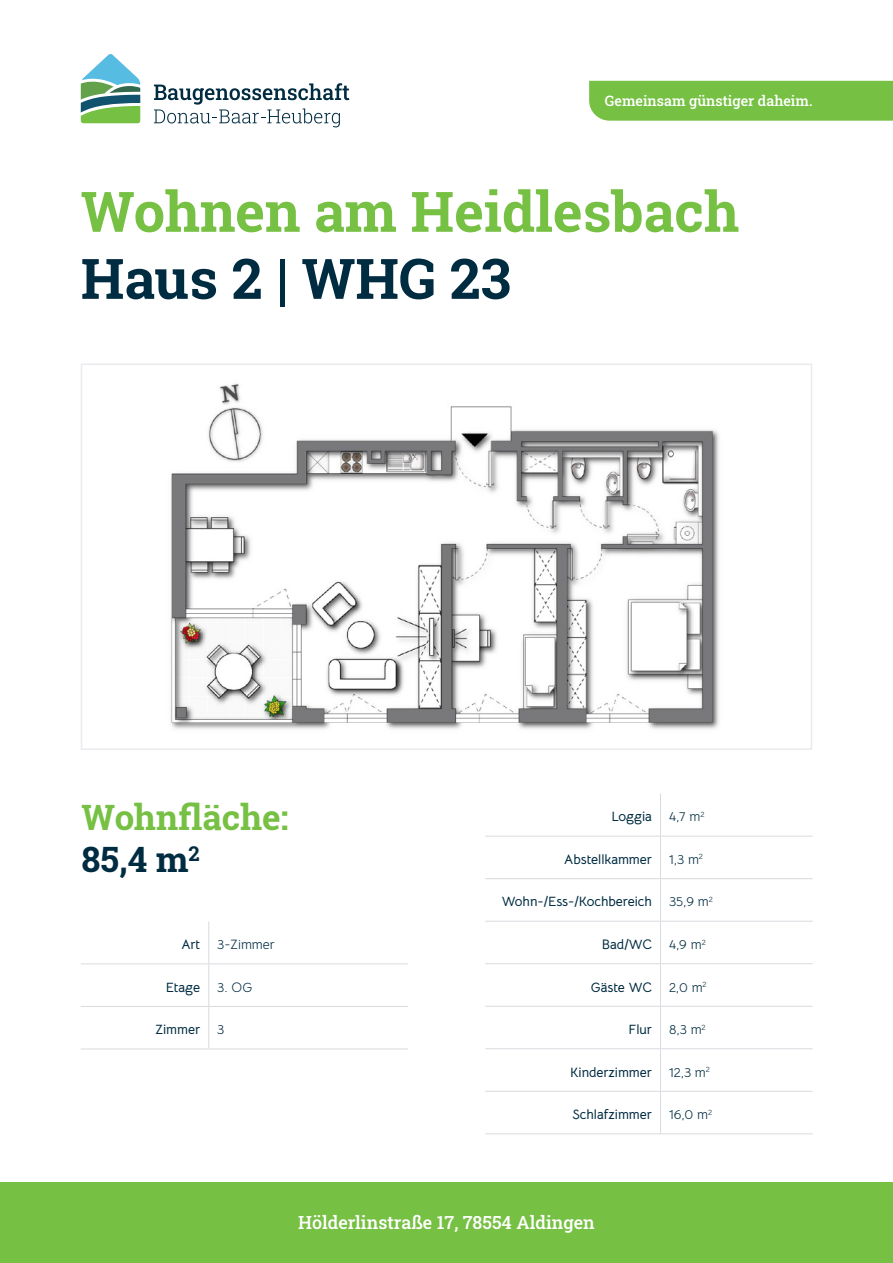
<style>
.page{position:relative;width:893px;height:1263px;background:#fff}
.page>*{position:absolute;margin:0;border:0;box-sizing:border-box;transform-origin:0 0}
.t1{font:700 55.8px "Roboto Slab";color:#76c043}
.t2{font:700 55.8px "Roboto Slab";color:#002c41}
.t3{font:700 34.95px "Roboto Slab";color:#76c043}
.t4{font:700 34.95px "Roboto Slab";color:#002c41}
.t5{font:500 18px "Roboto Slab";color:#fff}
.t6{font:500 14.4px "Roboto Slab";color:#fff}
.t7{font:700 13.5px "Bellota Text";color:#002c41}
.t8{font:13.5px "Bellota Text";color:#002c41}
</style>
<div class="page">
<svg style="left:81px;top:54px;width:59px;height:69px"></svg>
<svg style="left:154px;top:83px;width:195px;height:44px"></svg>
<img style="left:171px;top:383px;width:548px;height:346px">
<div style="left:81px;top:364px;width:731px;height:386px;border:2px solid #e9ebee"></div>
<hr style="left:660px;top:794px;width:1px;height:42px;background:#d8dade">
<hr style="left:660px;top:836px;width:1px;height:42px;background:#d8dade">
<hr style="left:660px;top:879px;width:1px;height:42px;background:#d8dade">
<hr style="left:485px;top:921px;width:175px;height:1px;background:#d8dade">
<hr style="left:660px;top:921px;width:153px;height:1px;background:#d8dade">
<hr style="left:660px;top:921px;width:1px;height:42px;background:#d8dade">
<hr style="left:485px;top:963px;width:175px;height:1px;background:#d8dade">
<hr style="left:660px;top:963px;width:153px;height:1px;background:#d8dade">
<hr style="left:660px;top:964px;width:1px;height:42px;background:#d8dade">
<hr style="left:485px;top:1006px;width:175px;height:1px;background:#d8dade">
<hr style="left:660px;top:1006px;width:153px;height:1px;background:#d8dade">
<hr style="left:660px;top:1007px;width:1px;height:41px;background:#d8dade">
<hr style="left:485px;top:1048px;width:175px;height:1px;background:#d8dade">
<hr style="left:660px;top:1048px;width:153px;height:1px;background:#d8dade">
<hr style="left:660px;top:1049px;width:1px;height:42px;background:#d8dade">
<hr style="left:485px;top:1091px;width:175px;height:1px;background:#d8dade">
<hr style="left:660px;top:1091px;width:153px;height:1px;background:#d8dade">
<hr style="left:660px;top:1092px;width:1px;height:41px;background:#d8dade">
<hr style="left:485px;top:1133px;width:175px;height:1px;background:#d8dade">
<hr style="left:660px;top:1133px;width:153px;height:1px;background:#d8dade">
<hr style="left:485px;top:836px;width:175px;height:1px;background:#d8dade">
<hr style="left:660px;top:836px;width:153px;height:1px;background:#d8dade">
<hr style="left:485px;top:878px;width:175px;height:1px;background:#d8dade">
<hr style="left:660px;top:878px;width:153px;height:1px;background:#d8dade">
<hr style="left:208px;top:921px;width:1px;height:42px;background:#d8dade">
<hr style="left:208px;top:964px;width:1px;height:42px;background:#d8dade">
<hr style="left:208px;top:1007px;width:1px;height:41px;background:#d8dade">
<hr style="left:81px;top:1048px;width:128px;height:1px;background:#d8dade">
<hr style="left:209px;top:1048px;width:199px;height:1px;background:#d8dade">
<hr style="left:81px;top:963px;width:128px;height:1px;background:#d8dade">
<hr style="left:209px;top:963px;width:199px;height:1px;background:#d8dade">
<hr style="left:81px;top:1006px;width:128px;height:1px;background:#d8dade">
<hr style="left:209px;top:1006px;width:199px;height:1px;background:#d8dade">
<div style="left:589px;top:81px;width:304px;height:40px;background:#76c043"></div>
<div style="left:0;top:1182px;width:893px;height:81px;background:#76c043"></div>
<p class="t6" style="left:605px;top:91px;width:209px">Gemeinsam günstiger daheim.</p>
<p class="t1" style="left:81px;top:173px;width:660px">Wohnen am Heidlesbach</p>
<p class="t2" style="left:81px;top:240px;width:432px">Haus 2 | WHG 23</p>
<p class="t3" style="left:82px;top:794px;width:208px">Wohnfläche:</p>
<p class="t4" style="left:82px;top:835px;width:120px">85,4 m<sup>2</sup></p>
<p class="t7" style="left:181px;top:933px;width:20px">Art</p>
<p class="t8" style="left:217px;top:934px;width:59px">3-Zimmer</p>
<p class="t7" style="left:166px;top:976px;width:36px">Etage</p>
<p class="t8" style="left:217px;top:976px;width:36px">3. OG</p>
<p class="t7" style="left:156px;top:1018px;width:46px">Zimmer</p>
<p class="t8" style="left:217px;top:1019px;width:9px">3</p>
<p class="t7" style="left:612px;top:805px;width:42px">Loggia</p>
<p class="t8" style="left:669px;top:806px;width:37px">4,7 m<sup>2</sup></p>
<p class="t7" style="left:564px;top:848px;width:89px">Abstellkammer</p>
<p class="t8" style="left:669px;top:848px;width:36px">1,3 m<sup>2</sup></p>
<p class="t7" style="left:502px;top:891px;width:152px">Wohn-/Ess-/Kochbereich</p>
<p class="t8" style="left:669px;top:891px;width:45px">35,9 m<sup>2</sup></p>
<p class="t7" style="left:602px;top:933px;width:52px">Bad/WC</p>
<p class="t8" style="left:669px;top:933px;width:38px">4,9 m<sup>2</sup></p>
<p class="t7" style="left:591px;top:976px;width:63px">Gäste WC</p>
<p class="t8" style="left:669px;top:976px;width:39px">2,0 m<sup>2</sup></p>
<p class="t7" style="left:629px;top:1018px;width:25px">Flur</p>
<p class="t8" style="left:669px;top:1018px;width:38px">8,3 m<sup>2</sup></p>
<p class="t7" style="left:570px;top:1061px;width:83px">Kinderzimmer</p>
<p class="t8" style="left:669px;top:1061px;width:43px">12,3 m<sup>2</sup></p>
<p class="t7" style="left:572px;top:1103px;width:81px">Schlafzimmer</p>
<p class="t8" style="left:669px;top:1103px;width:45px">16,0 m<sup>2</sup></p>
<p class="t5" style="left:298px;top:1210px;width:298px">Hölderlinstraße 17, 78554 Aldingen</p>
</div>
